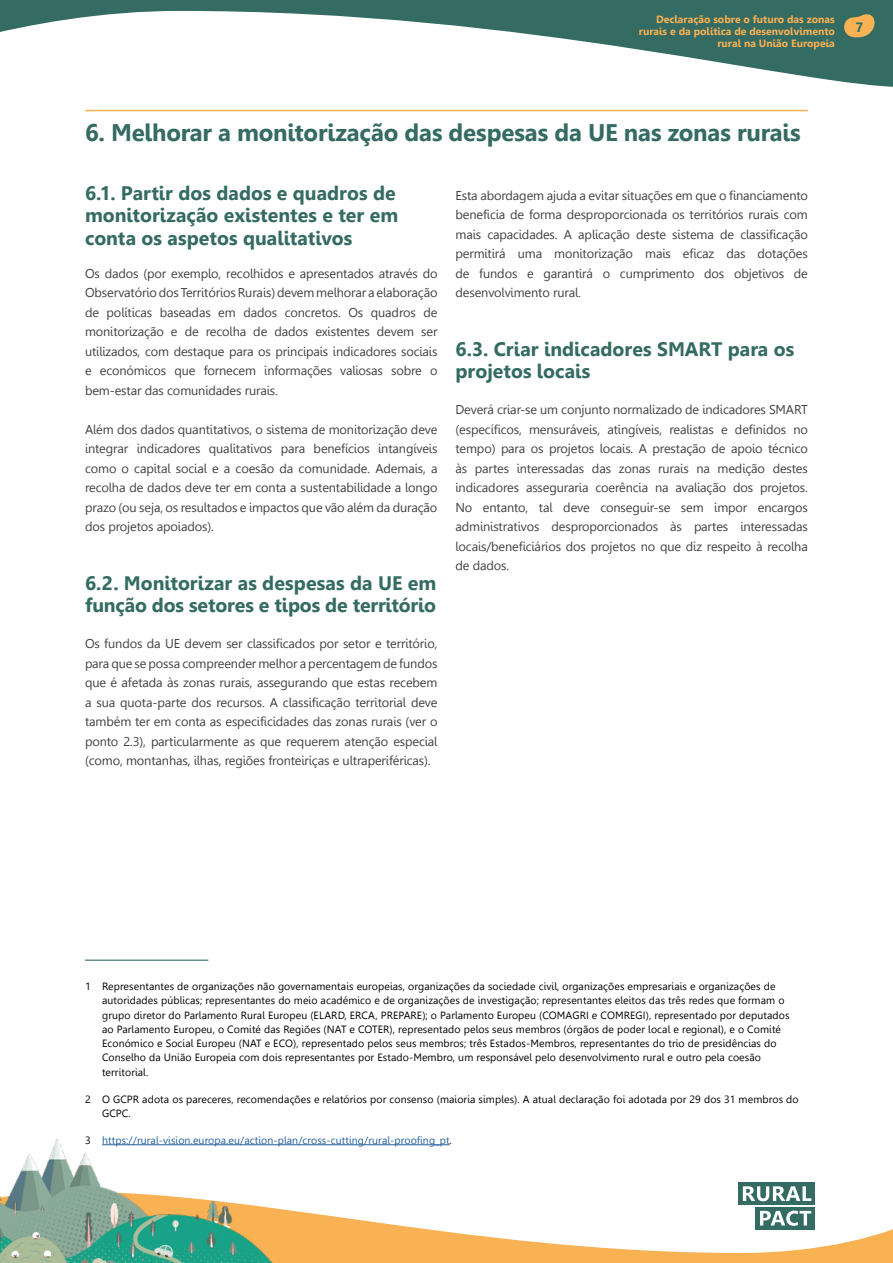
<style>
.page{position:relative;width:893px;height:1263px;background:#fff}
.page>*{position:absolute;margin:0;border:0;box-sizing:border-box;transform-origin:0 0}
.Title_-_level1{font:700 24px "Leelawadee";letter-spacing:-.01em;color:#346b62}
.Title_-_level_2{font:700 19.5px/22.5px "Leelawadee";color:#346b62}
.t1{font:700 13.5px "Leelawadee";color:#346b62}
.Body_JUSTIFIED{font:12.75px/19.5px "Leelawadee";letter-spacing:-.01em;color:#414042;text-align:justify}
.Endnotes{font:10.5px/14.2px "Leelawadee";letter-spacing:.01em;color:#000}
.t2{font:700 10.5px/12px "Leelawadee";color:#f8b153;text-align:right}
.Endnotes-2{font:10.5px "Leelawadee";letter-spacing:.01em;color:#215e9e}
.s1{color:#000}
</style>
<div class="page">
<svg style="left:0;top:0;width:893px;height:87px"></svg>
<svg style="left:842px;top:7px;width:38px;height:34px"></svg>
<svg style="left:357px;top:1182px;width:536px;height:81px"></svg>
<img style="left:0;top:1138px;width:357px;height:125px">
<div style="left:739px;top:1182px;width:76px;height:22px;background:#346b62"></div>
<div style="left:756px;top:1207px;width:59px;height:22px;background:#346b62"></div>
<svg style="left:743px;top:1186px;width:68px;height:15px"></svg>
<svg style="left:760px;top:1210px;width:51px;height:16px"></svg>
<hr style="left:85px;top:110px;width:723px;height:1px;background:#f8b153">
<hr style="left:102px;top:1144px;width:348px;height:1px;background:#215e9e">
<hr style="left:85px;top:959px;width:123px;height:2px;background:#346b62">
<p class="t2" style="left:639px;top:14px;width:197px">Declaração sobre o futuro das zonas rurais e da política de desenvolvimento rural na União Europeia</p>
<p class="t1" style="left:855px;top:19px;width:9px">7</p>
<h2 class="Title_-_level1" style="left:85px;top:119px;width:717px">6. Melhorar a monitorização das despesas da UE nas zonas rurais</h2>
<h3 class="Title_-_level_2" style="left:85px;top:182px;width:315px">6.1. Partir dos dados e quadros de monitorização existentes e ter em conta os aspetos qualitativos</h3>
<p class="Body_JUSTIFIED" style="left:85px;top:263px;width:354px">Os dados (por exemplo, recolhidos e apresentados através do Observatório dos Territórios Rurais) devem melhorar a elaboração de políticas baseadas em dados concretos. Os quadros de monitorização e de recolha de dados existentes devem ser utilizados, com destaque para os principais indicadores sociais e económicos que fornecem informações valiosas sobre o bem-estar das comunidades rurais.</p>
<p class="Body_JUSTIFIED" style="left:85px;top:419px;width:354px">Além dos dados quantitativos, o sistema de monitorização deve integrar indicadores qualitativos para benefícios intangíveis como o capital social e a coesão da comunidade. Ademais, a recolha de dados deve ter em conta a sustentabilidade a longo prazo (ou seja, os resultados e impactos que vão além da duração dos projetos apoiados).</p>
<p class="Body_JUSTIFIED" style="left:455px;top:185px;width:354px">Esta abordagem ajuda a evitar situações em que o financiamento beneficia de forma desproporcionada os territórios rurais com mais capacidades. A aplicação deste sistema de classificação permitirá uma monitorização mais eficaz das dotações de fundos e garantirá o cumprimento dos objetivos de desenvolvimento rural.</p>
<h3 class="Title_-_level_2" style="left:455px;top:338px;width:340px">6.3. Criar indicadores SMART para os projetos locais</h3>
<p class="Body_JUSTIFIED" style="left:455px;top:400px;width:354px">Deverá criar-se um conjunto normalizado de indicadores SMART (específicos, mensuráveis, atingíveis, realistas e definidos no tempo) para os projetos locais. A prestação de apoio técnico às partes interessadas das zonas rurais na medição destes indicadores asseguraria coerência na avaliação dos projetos.<br>No entanto, tal deve conseguir-se sem impor encargos administrativos desproporcionados às partes interessadas locais/beneficiários dos projetos no que diz respeito à recolha de dados.</p>
<h3 class="Title_-_level_2" style="left:85px;top:572px;width:353px">6.2. Monitorizar as despesas da UE em função dos setores e tipos de território</h3>
<p class="Body_JUSTIFIED" style="left:85px;top:634px;width:354px">Os fundos da UE devem ser classificados por setor e território, para que se possa compreender melhor a percentagem de fundos que é afetada às zonas rurais, assegurando que estas recebem a sua quota-parte dos recursos. A classificação territorial deve também ter em conta as especificidades das zonas rurais (ver o ponto 2.3), particularmente as que requerem atenção especial (como, montanhas, ilhas, regiões fronteiriças e ultraperiféricas).</p>
<p class="Endnotes" style="left:102px;top:979px;width:689px;text-indent:-17px">1 Representantes de organizações não governamentais europeias, organizações da sociedade civil, organizações empresariais e organizações de autoridades públicas; representantes do meio académico e de organizações de investigação; representantes eleitos das três redes que formam o grupo diretor do Parlamento Rural Europeu (ELARD, ERCA, PREPARE); o Parlamento Europeu (COMAGRI e COMREGI), representado por deputados ao Parlamento Europeu, o Comité das Regiões (NAT e COTER), representado pelos seus membros (órgãos de poder local e regional), e o Comité Económico e Social Europeu (NAT e ECO), representado pelos seus membros; três Estados‑Membros, representantes do trio de presidências do Conselho da União Europeia com dois representantes por Estado-Membro, um responsável pelo desenvolvimento rural e outro pela coesão territorial.</p>
<p class="Endnotes" style="left:102px;top:1092px;width:698px;text-indent:-17px">2 O GCPR adota os pareceres, recomendações e relatórios por consenso (maioria simples). A atual declaração foi adotada por 29 dos 31 membros do<br>GCPC.</p>
<p class="Endnotes-2" style="left:85px;top:1134px;width:368px"><span class="s1">3</span> https://rural-vision.europa.eu/action-plan/cross-cutting/rural-proofing_pt<span class="s1">.</span></p>
</div>
